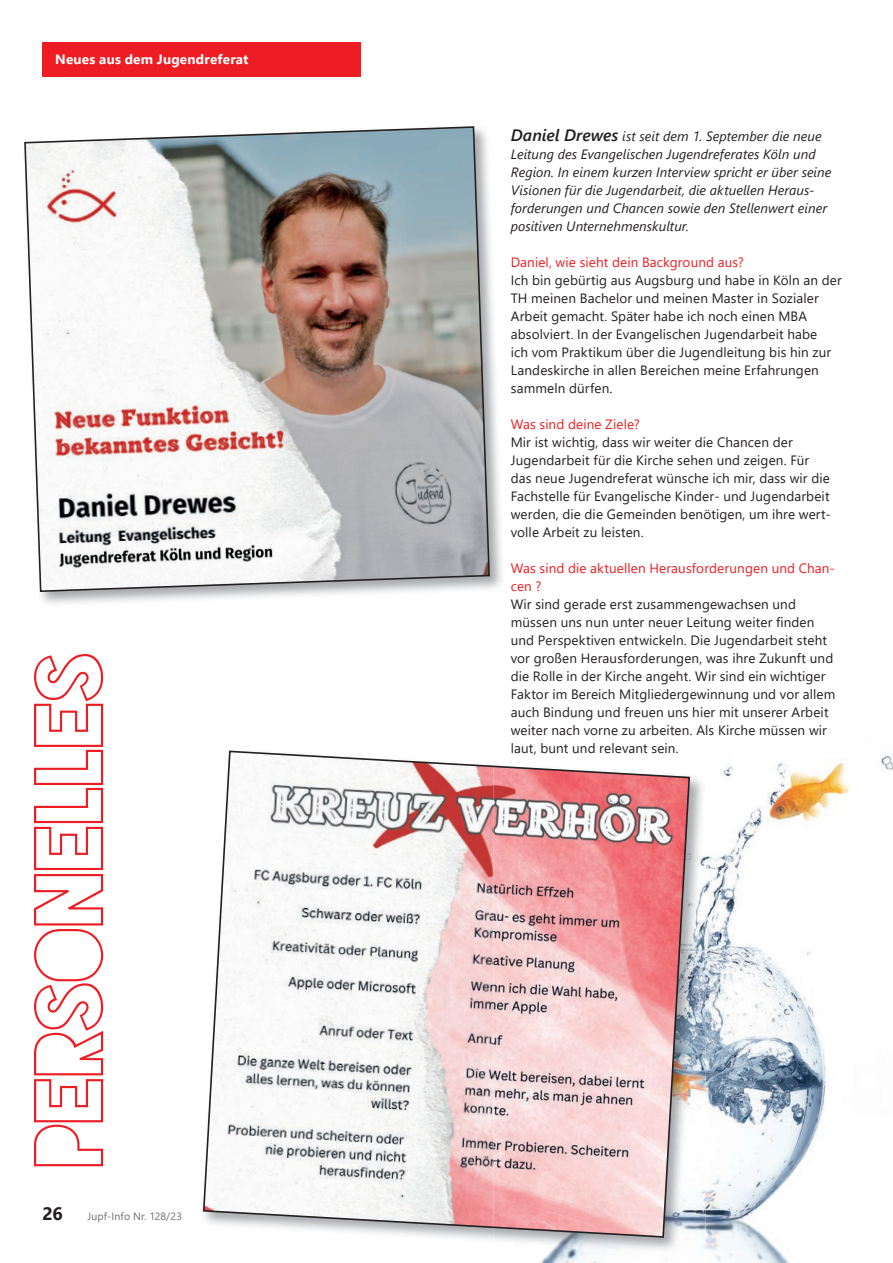
<style>
.page{position:relative;width:893px;height:1263px;background:#fff}
.page>*{position:absolute;margin:0;border:0;box-sizing:border-box;transform-origin:0 0}
.t1{font:90px "Blackout Sunrise";letter-spacing:-.02em;color:#ee1d23}
.t2{font:700 18px "Segoe UI";color:#231f20}
.t3{font:13.5px/18px "Segoe UI";letter-spacing:.01em;color:#231f20}
.t4{font:italic 13.5px/18px "Segoe UI";letter-spacing:.005em;color:#231f20}
.t5{font:13.5px/18px "Segoe UI";letter-spacing:.01em;color:#ee1d23}
.t6{font:700 13.5px "Segoe UI";letter-spacing:.015em;color:#fff}
.t7{font:10.5px "Segoe UI";letter-spacing:.015em;color:#6c6d70}
.s1{font-weight:600;font-size:16.5px}
</style>
<div class="page">
<img style="left:541px;top:754px;width:352px;height:509px">
<div style="left:43px;top:43px;width:318px;height:34px;background:#ee1d23"></div>
<img style="left:491px;top:283px;width:11px;height:305px">
<img style="left:24px;top:126px;width:467px;height:467px">
<img style="left:691px;top:754px;width:14px;height:44px">
<img style="left:653px;top:798px;width:52px;height:455px">
<img style="left:493px;top:1238px;width:160px;height:15px">
<svg style="left:202px;top:750px;width:489px;height:488px"></svg>
<p class="t6" style="left:55px;top:47px;width:195px">Neues aus dem Jugendreferat</p>
<h1 class="t1" style="left:27px;top:1165px;width:518px;rotate:-90deg">Personelles</h1>
<h2 class="t2" style="left:43px;top:1197px;width:22px">26</h2>
<p class="t7" style="left:88px;top:1207px;width:96px">Jupf-Info Nr. 128/23</p>
<p class="t4" style="left:511px;top:125px;width:322px"><span class="s1">Daniel Drewes</span> ist seit dem 1. September die neue Leitung des Evangelischen Jugendreferates Köln und Region. In einem kurzen Interview spricht er über seine Visionen für die Jugendarbeit, die aktuellen Heraus&shy;forderungen und Chancen sowie den Stellenwert einer positiven Unternehmenskultur.</p>
<p class="t5" style="left:511px;top:252px;width:235px">Daniel, wie sieht dein Background aus?</p>
<p class="t3" style="left:511px;top:270px;width:332px">Ich bin gebürtig aus Augsburg und habe in Köln an der TH meinen Bachelor und meinen Master in Sozialer Arbeit gemacht. Später habe ich noch einen MBA absolviert. In der Evangelischen Jugendarbeit habe<br>ich vom Praktikum über die Jugendleitung bis hin zur Landeskirche in allen Bereichen meine Erfahrungen sammeln dürfen.</p>
<p class="t5" style="left:511px;top:414px;width:131px">Was sind deine Ziele?</p>
<p class="t3" style="left:511px;top:432px;width:321px">Mir ist wichtig, dass wir weiter die Chancen der Jugendarbeit für die Kirche sehen und zeigen. Für das neue Jugendreferat wünsche ich mir, dass wir die Fachstelle für Evangelische Kinder- und Jugendarbeit werden, die die Gemeinden benötigen, um ihre wert&shy;volle Arbeit zu leisten.</p>
<p class="t5" style="left:511px;top:558px;width:326px">Was sind die aktuellen Herausforderungen und Chan&shy;cen ?</p>
<p class="t3" style="left:511px;top:594px;width:326px">Wir sind gerade erst zusammengewachsen und müssen uns nun unter neuer Leitung weiter finden und Perspektiven entwickeln. Die Jugendarbeit steht vor großen Herausforderungen, was ihre Zukunft und die Rolle in der Kirche angeht. Wir sind ein wichtiger Faktor im Bereich Mitgliedergewinnung und vor allem auch Bindung und freuen uns hier mit unserer Arbeit weiter nach vorne zu arbeiten. Als Kirche müssen wir laut, bunt und relevant sein.</p>
</div>
